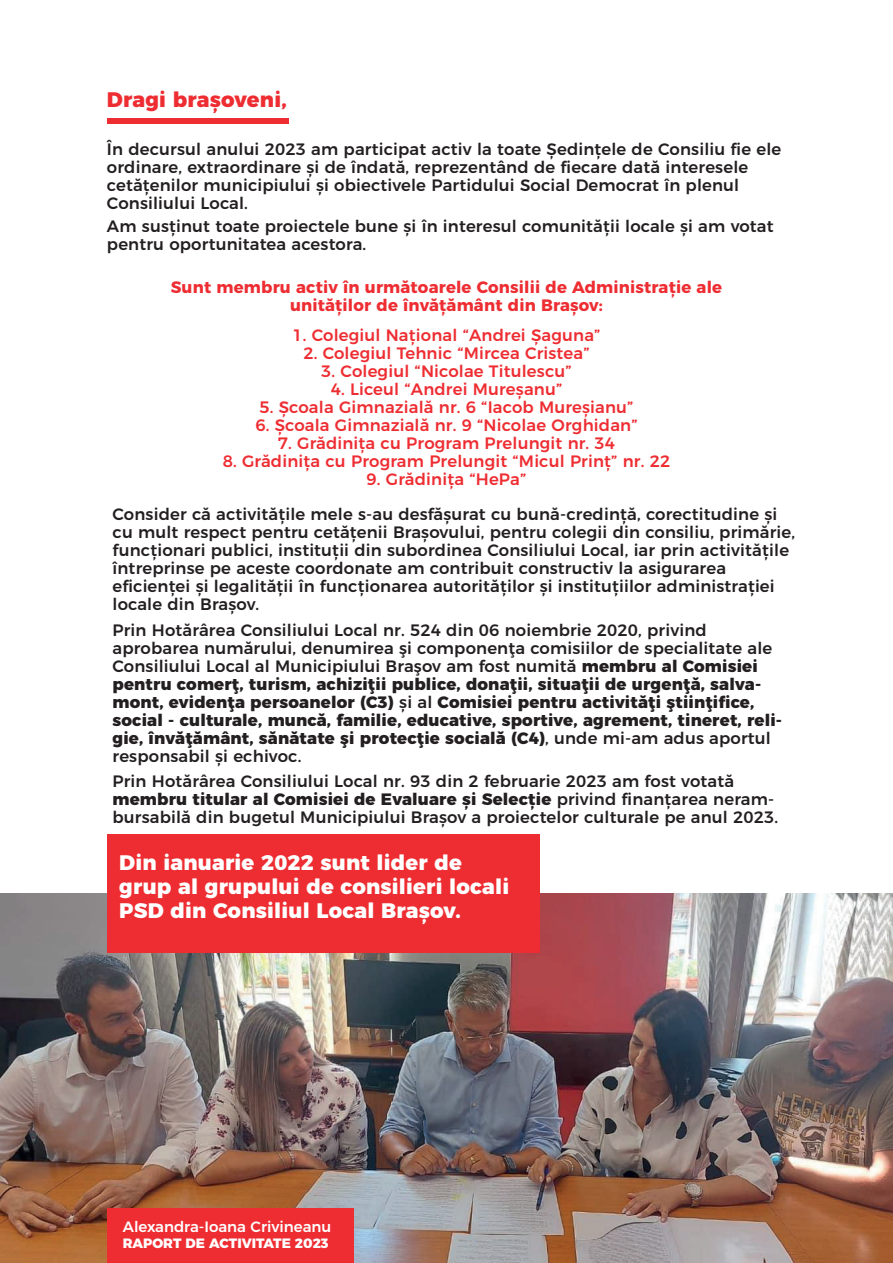
<style>
.page{position:relative;width:893px;height:1263px;background:#fff}
.page>*{position:absolute;margin:0;border:0;box-sizing:border-box;transform-origin:0 0}
.t1{font:800 21px/24px "Montserrat";letter-spacing:.01em;color:#fff}
.t2{font:800 21px "Montserrat";letter-spacing:.01em;color:#ee2d32}
.t3{font:500 16.5px/18px "Montserrat";letter-spacing:.01em;color:#231f20}
.t4{font:800 16.5px/18px "Montserrat";letter-spacing:.01em;color:#231f20}
.t5{font:500 16.5px "Montserrat";letter-spacing:.01em;color:#ee2d32}
.t6{font:700 16.5px/18px "Montserrat";letter-spacing:.01em;color:#ee2d32;text-align:center}
.t7{font:500 15px "Montserrat";color:#fff}
.t8{font:800 13.5px "Montserrat";color:#fff}
.s1{font-weight:500}
.s2{font-weight:800}
</style>
<div class="page">
<img style="left:0;top:893px;width:893px;height:370px">
<div style="left:107px;top:1208px;width:246px;height:55px;background:#ee2d32"></div>
<div style="left:107px;top:118px;width:182px;height:6px;background:#ee2d32"></div>
<div style="left:107px;top:834px;width:432px;height:119px;background:#ee2d32"></div>
<p class="t2" style="left:107px;top:82px;width:181px">Dragi brașoveni,</p>
<p class="t3" style="left:107px;top:139px;width:676px">În decursul anului 2023 am participat activ la toate Ședințele de Consiliu fie ele ordinare, extraordinare și de îndată, reprezentând de fiecare dată interesele cetățenilor municipiului și obiectivele Partidului Social Democrat în plenul Consiliului Local.</p>
<p class="t3" style="left:107px;top:216px;width:668px">Am susținut toate proiectele bune și în interesul comunității locale și am votat pentru oportunitatea acestora.</p>
<p class="t6" style="left:171px;top:277px;width:553px">Sunt membru activ în următoarele Consilii de Administrație ale unităților de învățământ din Brașov:</p>
<p class="t5" style="left:292px;top:322px;width:310px">1. Colegiul Național “Andrei Șaguna”</p>
<p class="t5" style="left:303px;top:340px;width:288px">2. Colegiul Tehnic “Mircea Cristea”</p>
<p class="t5" style="left:321px;top:358px;width:252px">3. Colegiul “Nicolae Titulescu”</p>
<p class="t5" style="left:331px;top:376px;width:233px">4. Liceul “Andrei Mureșanu”</p>
<p class="t5" style="left:259px;top:394px;width:376px">5. Școala Gimnazială nr. 6 “Iacob Mureșianu”</p>
<p class="t5" style="left:255px;top:412px;width:384px">6. Școala Gimnazială nr. 9 “Nicolae Orghidan”</p>
<p class="t5" style="left:278px;top:430px;width:339px">7. Grădinița cu Program Prelungit nr. 34</p>
<p class="t5" style="left:223px;top:448px;width:449px">8. Grădinița cu Program Prelungit “Micul Prinț” nr. 22</p>
<p class="t5" style="left:367px;top:466px;width:161px">9. Grădinița “HePa”</p>
<p class="t3" style="left:113px;top:504px;width:684px">Consider că activitățile mele s-au desfășurat cu bună-credință, corectitudine și cu mult respect pentru cetățenii Brașovului, pentru colegii din consiliu, primărie, funcționari publici, instituții din subordinea Consiliului Local, iar prin activitățile întreprinse pe aceste coordonate am contribuit constructiv la asigurarea eficienței și legalității în funcționarea autorităților și instituțiilor administrației locale din Brașov.</p>
<p class="t4" style="left:113px;top:620px;width:671px"><span class="s1">Prin Hotărârea Consiliului Local nr. 524 din 06 noiembrie 2020, privind aprobarea numărului, denumirea şi componenţa comisiilor de specialitate ale Consiliului Local al Municipiului Braşov am fost numită</span> membru al Comisiei pentru comerţ, turism, achiziţii publice, donaţii, situaţii de urgenţă, salva&shy;mont, evidenţa persoanelor (C3) <span class="s1">și al</span> Comisiei pentru activităţi ştiinţifice, social - culturale, muncă, familie, educative, sportive, agrement, tineret, reli&shy;gie, învăţământ, sănătate şi protecţie socială (C4)<span class="s1">, unde mi-am adus aportul responsabil și echivoc.</span></p>
<p class="t3" style="left:113px;top:771px;width:667px">Prin Hotărârea Consiliului Local nr. 93 din 2 februarie 2023 am fost votată <span class="s2">membru titular al Comisiei de Evaluare și Selecție</span> privind finanțarea neram&shy;bursabilă din bugetul Municipiului Brașov a proiectelor culturale pe anul 2023.</p>
<p class="t1" style="left:119px;top:849px;width:391px">Din ianuarie 2022 sunt lider de grup al grupului de consilieri locali<br>PSD din Consiliul Local Brașov.</p>
<p class="t7" style="left:123px;top:1214px;width:210px">Alexandra-Ioana Crivineanu</p>
<p class="t8" style="left:123px;top:1232px;width:207px">RAPORT DE ACTIVITATE 2023</p>
</div>
